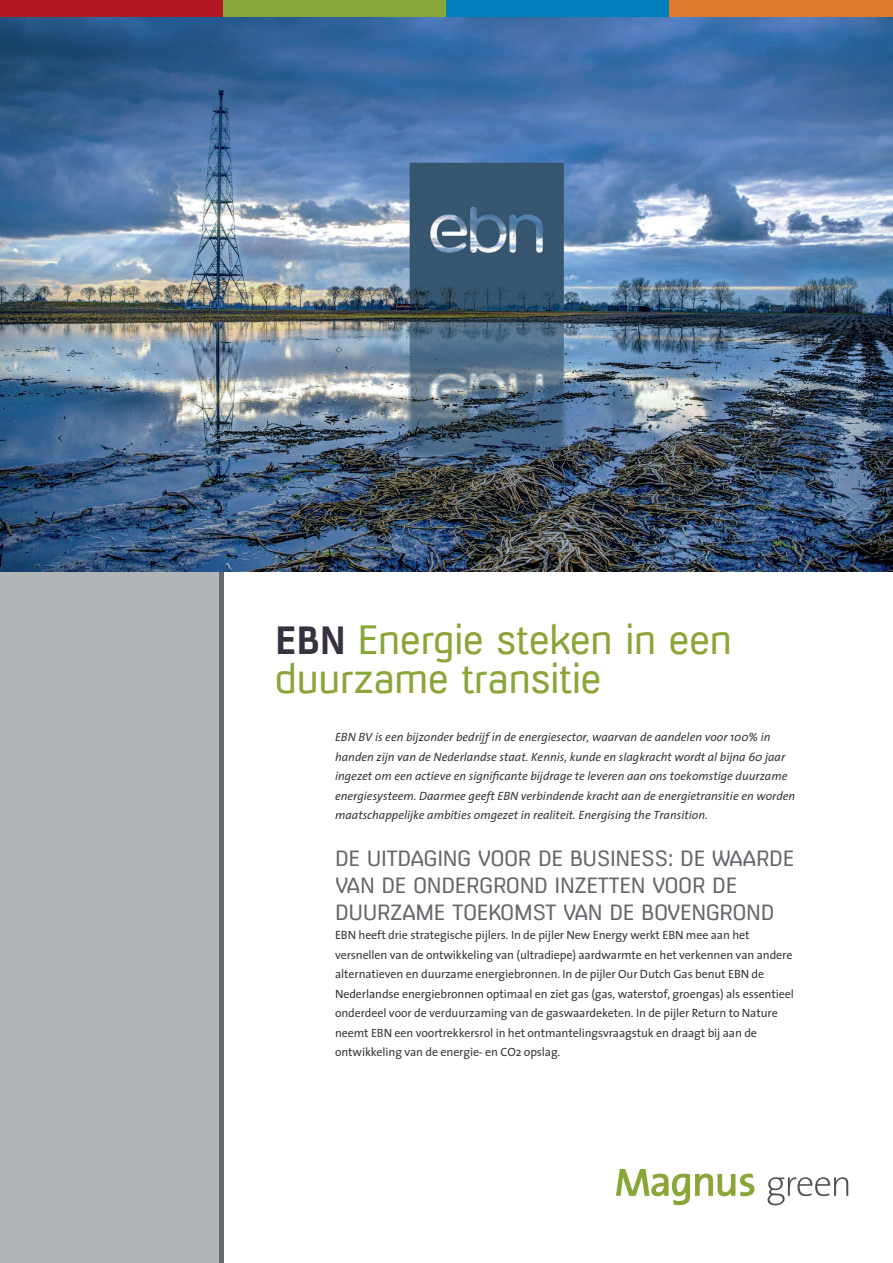
<style>
.page{position:relative;width:893px;height:1263px;background:#fff}
.page>*{position:absolute;margin:0;border:0;box-sizing:border-box;transform-origin:0 0}
.HEADIN1{font:39px/39px "Milibus Lt";letter-spacing:-.02em;color:#89a639}
.heading2{font:21px/27px "Milibus Lt";letter-spacing:-.02em;color:#64676b}
.body{font:12px/19.5px "The Sans";letter-spacing:-.01em;color:#383c3f}
.Body_intro{font:italic 12px/19.5px "The Sans";color:#383c3f}
.s1{font-family:"Milibus Rg";font-size:37.5px;color:#37313f}
</style>
<div class="page">
<div style="left:200px;top:0;width:24px;height:1263px;background:#64676b"></div>
<svg style="left:767px;top:1177px;width:81px;height:28px"></svg>
<svg style="left:616px;top:1169px;width:138px;height:36px"></svg>
<div style="left:0;top:0;width:219px;height:1263px;background:#b0b6b8"></div>
<div style="left:0;top:0;width:224px;height:17px;background:#b21723"></div>
<div style="left:224px;top:0;width:223px;height:17px;background:#89a639"></div>
<div style="left:446px;top:0;width:223px;height:17px;background:#007fbb"></div>
<div style="left:669px;top:0;width:224px;height:17px;background:#df792c"></div>
<img style="left:0;top:17px;width:893px;height:555px">
<p class="HEADIN1" style="left:275px;top:619px;width:459px"><span class="s1">EBN</span> Energie steken in een duurzame transitie</p>
<p class="Body_intro" style="left:335px;top:727px;width:462px">EBN BV is een bijzonder bedrijf in de energiesector, waarvan de aandelen voor 100% in handen zijn van de Nederlandse staat. Kennis, kunde en slagkracht wordt al bijna 60 jaar ingezet om een actieve en significante bijdrage te leveren aan ons toekomstige duurzame energiesysteem. Daarmee geeft EBN verbindende kracht aan de energietransitie en worden maatschappelijke ambities omgezet in realiteit. Energising the Transition.</p>
<p class="heading2" style="left:335px;top:844px;width:461px">DE UITDAGING VOOR DE BUSINESS: DE WAARDE<br>VAN DE ONDERGROND INZETTEN VOOR DE<br>DUURZAME TOEKOMST VAN DE BOVENGROND</p>
<p class="body" style="left:335px;top:925px;width:460px">EBN heeft drie strategische pijlers. In de pijler New Energy werkt EBN mee aan het versnellen van de ontwikkeling van (ultradiepe) aardwarmte en het verkennen van andere alternatieven en duurzame energiebronnen. In de pijler Our Dutch Gas benut EBN de Nederlandse energiebronnen optimaal en ziet gas (gas, waterstof, groengas) als essentieel onderdeel voor de verduurzaming van de gaswaardeketen. In de pijler Return to Nature neemt EBN een voortrekkersrol in het ontmantelingsvraagstuk en draagt bij aan de ontwikkeling van de energie- en CO2 opslag.</p>
</div>
